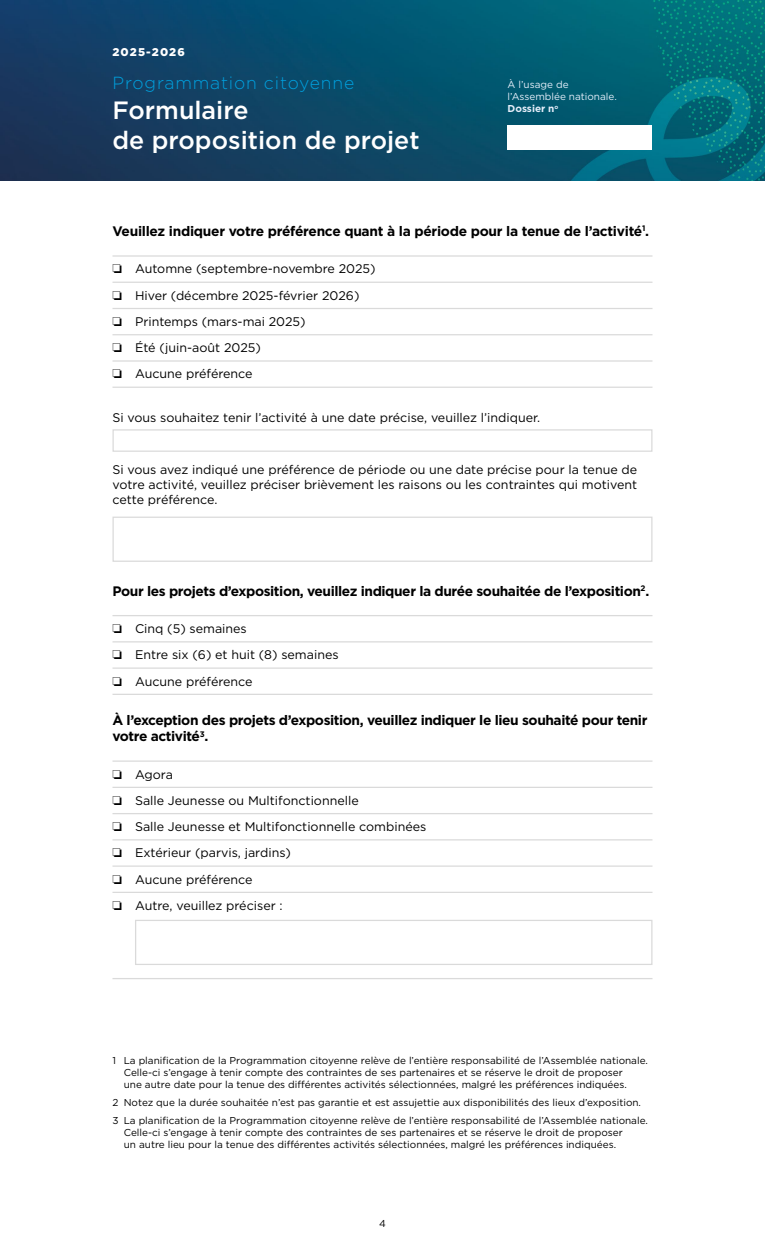
<style>
.page{position:relative;width:765px;height:1260px;background:#fff}
.page>*{position:absolute;margin:0;border:0;box-sizing:border-box;transform-origin:0 0}
.t1{font:500 25px/30px "Gotham";color:#fff}
.t2{font:300 17.5px "Gotham";letter-spacing:.05em;color:#00a0de}
.t3{font:700 13.75px/16.5px "Gotham";letter-spacing:-.03em;color:#000}
.t4{font:12.5px/26.2px "Gotham";color:#000}
.t5{font:900 11.25px "Gotham";letter-spacing:.1em;color:#fff}
.t6{font:10px/12px "Gotham";color:#000}
.t7{font:10px/12px "Gotham";color:#e5eefa}
.s1{font-weight:700}
</style>
<div class="page">
<img style="left:0;top:0;width:765px;height:180px">
<div style="left:508px;top:125px;width:144px;height:24px;background:#fff"></div>
<hr style="left:112px;top:255px;width:540px;height:2px;background:#dadada">
<hr style="left:112px;top:282px;width:540px;height:1px;background:#dadada">
<hr style="left:112px;top:308px;width:540px;height:1px;background:#dadada">
<hr style="left:112px;top:334px;width:540px;height:1px;background:#dadada">
<hr style="left:112px;top:360px;width:540px;height:2px;background:#dadada">
<hr style="left:112px;top:387px;width:540px;height:1px;background:#dadada">
<hr style="left:112px;top:615px;width:540px;height:1px;background:#dadada">
<hr style="left:112px;top:641px;width:540px;height:1px;background:#dadada">
<hr style="left:112px;top:667px;width:540px;height:2px;background:#dadada">
<hr style="left:112px;top:694px;width:540px;height:1px;background:#dadada">
<hr style="left:112px;top:760px;width:540px;height:2px;background:#dadada">
<hr style="left:112px;top:787px;width:540px;height:1px;background:#dadada">
<hr style="left:112px;top:813px;width:540px;height:1px;background:#dadada">
<hr style="left:112px;top:839px;width:540px;height:1px;background:#dadada">
<hr style="left:112px;top:865px;width:540px;height:2px;background:#dadada">
<hr style="left:112px;top:892px;width:540px;height:1px;background:#dadada">
<hr style="left:112px;top:978px;width:540px;height:1px;background:#dadada">
<div style="left:135px;top:920px;width:517px;height:45px;background:#fff;border:1px solid #dadada"></div>
<div style="left:112px;top:517px;width:540px;height:45px;background:#fff;border:1px solid #dadada"></div>
<div style="left:112px;top:429px;width:540px;height:23px;background:#fff;border:1px solid #dadada"></div>
<p class="t5" style="left:112px;top:44px;width:74px">2025-2026</p>
<h2 class="t2" style="left:112px;top:72px;width:243px">Programmation citoyenne</h2>
<h1 class="t1" style="left:112px;top:95px;width:309px">Formulaire<br>de proposition de projet</h1>
<p class="t7" style="left:508px;top:78px;width:111px">À l’usage de l’Assemblée nationale.<br><span class="s1">Dossier n</span><sup>o</sup></p>
<h3 class="t3" style="left:112px;top:223px;width:538px">Veuillez indiquer votre préférence quant à la période pour la tenue de l’activité<sup>1</sup>.</h3>
<p class="t4" style="left:113px;top:256px;width:265px">❏ Automne (septembre-novembre 2025) ❏ Hiver (décembre 2025-février 2026)<br>❏ Printemps (mars-mai 2025)<br>❏ Été (juin-août 2025)<br>❏ Aucune préférence</p>
<p class="t4" style="left:113px;top:404px;width:429px">Si vous souhaitez tenir l’activité à une date précise, veuillez l’indiquer.</p>
<p class="t4" style="left:113px;top:462px;width:526px;line-height:15px;text-align:justify">Si vous avez indiqué une préférence de période ou une date précise pour la tenue de votre activité, veuillez préciser brièvement les raisons ou les contraintes qui motivent cette préférence.</p>
<h3 class="t3" style="left:112px;top:582px;width:538px">Pour les projets d’exposition, veuillez indiquer la durée souhaitée de l’exposition<sup>2</sup>.</h3>
<p class="t4" style="left:113px;top:615px;width:228px">❏ Cinq (5) semaines<br>❏ Entre six (6) et huit (8) semaines ❏ Aucune préférence</p>
<h3 class="t3" style="left:112px;top:711px;width:536px">À l’exception des projets d’exposition, veuillez indiquer le lieu souhaité pour tenir votre activité<sup>3</sup>.</h3>
<p class="t4" style="left:113px;top:761px;width:315px">❏ Agora<br>❏ Salle Jeunesse ou Multifonctionnelle<br>❏ Salle Jeunesse et Multifonctionnelle combinées ❏ Extérieur (parvis, jardins)<br>❏ Aucune préférence<br>❏ Autre, veuillez préciser :</p>
<p class="t6" style="left:124px;top:1054px;width:526px;text-indent:-11px">1 La planification de la Programmation citoyenne relève de l’entière responsabilité de l’Assemblée nationale.<br>Celle-ci s’engage à tenir compte des contraintes de ses partenaires et se réserve le droit de proposer<br>une autre date pour la tenue des différentes activités sélectionnées, malgré les préférences indiquées.</p>
<p class="t6" style="left:112px;top:1093px;width:537px;line-height:17.6px">2 Notez que la durée souhaitée n’est pas garantie et est assujettie aux disponibilités des lieux d’exposition.<br>3 La planification de la Programmation citoyenne relève de l’entière responsabilité de l’Assemblée nationale.</p>
<p class="t6" style="left:124px;top:1126px;width:501px">Celle-ci s’engage à tenir compte des contraintes de ses partenaires et se réserve le droit de proposer un autre lieu pour la tenue des différentes activités sélectionnées, malgré les préférences indiquées.</p>
<p class="t6" style="left:379px;top:1217px;width:8px">4</p>
</div>
